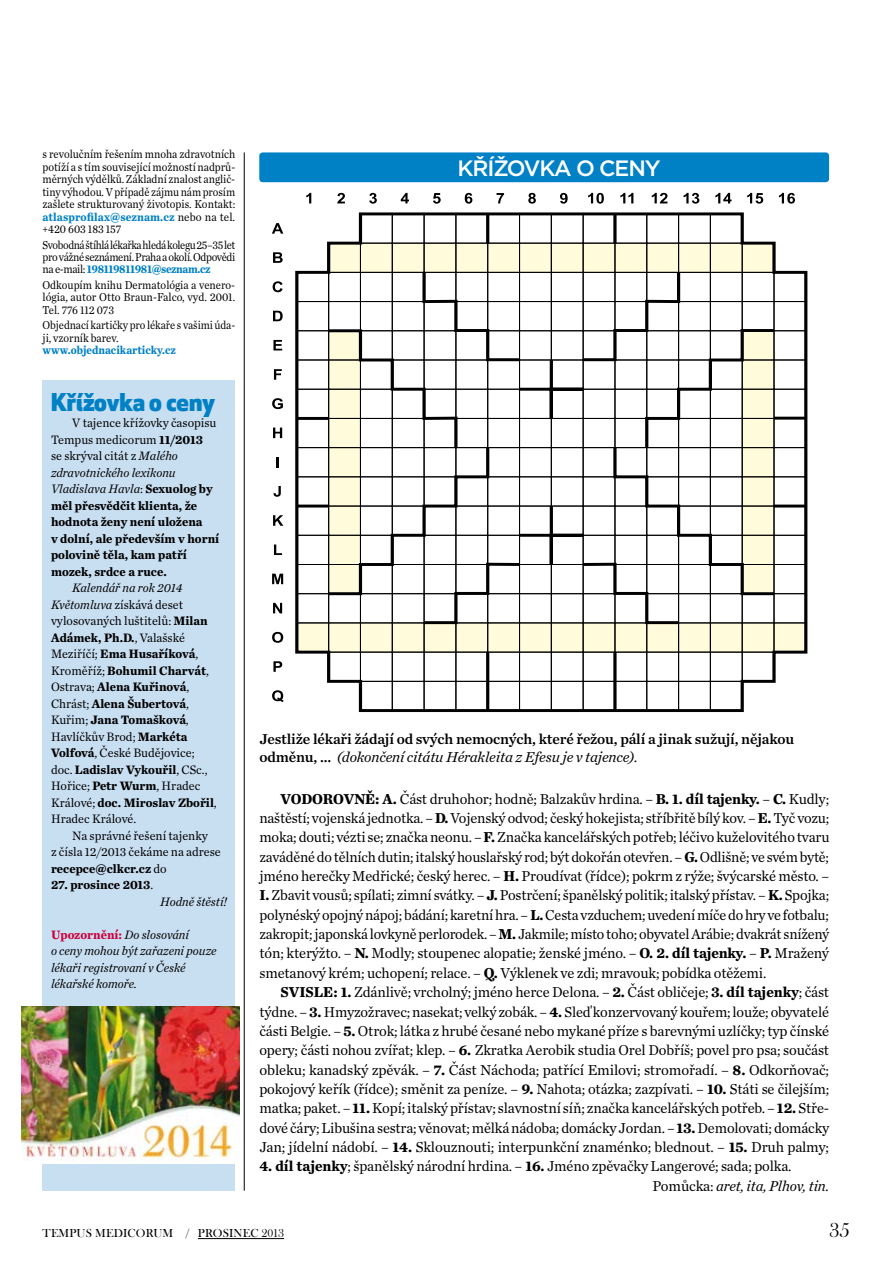
<style>
.page{position:relative;width:893px;height:1263px;background:#fff}
.page>*{position:absolute;margin:0;border:0;box-sizing:border-box;transform-origin:0 0}
.t1{font:800 24px "Apex New";color:#0081c6}
.t2{font:500 22.2px "Gotham";letter-spacing:-.05em;color:#fff}
.t3{font:21px "Baskerville Old Face DOT";color:#000}
.t4{font:15px/19.4px "Chronicle Text G1";letter-spacing:-.01em;color:#000;text-align:justify}
.t5{font:15px "Chronicle Text G1 Semi";letter-spacing:-.01em;color:#000}
.t6{font:italic 15px "Chronicle Text G1";letter-spacing:-.01em;color:#000}
.t7{font:12.75px/16.5px "Chronicle Text G1";color:#000;scale:.96 1}
.t8{font:700 12.75px/16.5px "Chronicle Text G1";color:#000;scale:.96 1}
.t9{font:italic 12.75px/16.5px "Chronicle Text G1";color:#000;scale:.96 1}
.t10{font:12px/12.5px "Chronicle Text G1";letter-spacing:-.005em;color:#000;text-align:justify;scale:.9 1}
.t11{font:12px/12.5px "Chronicle Text G1";letter-spacing:-.005em;color:#000;text-align:justify;scale:.88 1}
.t12{font:12px/12.5px "Chronicle Text G1";letter-spacing:-.005em;color:#000;scale:.89 1}
.t13{font:12px "Baskerville Old Face DOT";letter-spacing:.015em;color:#000}
.t14{font:700 12px "Chronicle Text G1";color:#0081c6;scale:.9 1}
.s1{font-weight:700;color:#0081c6}
.s2{font-weight:400}
.s3{font-weight:400;font-style:italic}
.s4{font-style:italic}
.s5{font-weight:700}
.s6{font-weight:700;font-style:normal;color:#cd003a}
.s7{font-family:"Chronicle Text G1 Semi";font-style:normal}
</style>
<div class="page">
<hr style="left:198px;top:1238px;width:86px;height:1px;background:#000">
<svg style="left:306px;top:193px;width:5px;height:10px"></svg>
<svg style="left:272px;top:223px;width:11px;height:11px"></svg>
<svg style="left:273px;top:252px;width:10px;height:11px"></svg>
<svg style="left:273px;top:281px;width:10px;height:11px"></svg>
<svg style="left:273px;top:311px;width:10px;height:10px"></svg>
<svg style="left:273px;top:340px;width:9px;height:10px"></svg>
<svg style="left:274px;top:369px;width:8px;height:11px"></svg>
<svg style="left:272px;top:398px;width:11px;height:11px"></svg>
<svg style="left:273px;top:428px;width:9px;height:10px"></svg>
<svg style="left:276px;top:457px;width:3px;height:10px"></svg>
<svg style="left:273px;top:486px;width:8px;height:11px"></svg>
<svg style="left:273px;top:515px;width:10px;height:11px"></svg>
<svg style="left:274px;top:544px;width:8px;height:11px"></svg>
<svg style="left:272px;top:574px;width:11px;height:10px"></svg>
<svg style="left:273px;top:603px;width:9px;height:10px"></svg>
<svg style="left:272px;top:632px;width:11px;height:11px"></svg>
<svg style="left:273px;top:661px;width:9px;height:11px"></svg>
<svg style="left:272px;top:690px;width:12px;height:12px"></svg>
<svg style="left:337px;top:193px;width:8px;height:10px"></svg>
<svg style="left:369px;top:193px;width:8px;height:11px"></svg>
<svg style="left:401px;top:193px;width:8px;height:10px"></svg>
<svg style="left:433px;top:193px;width:8px;height:11px"></svg>
<svg style="left:465px;top:193px;width:7px;height:11px"></svg>
<svg style="left:497px;top:193px;width:7px;height:10px"></svg>
<svg style="left:528px;top:193px;width:8px;height:11px"></svg>
<svg style="left:560px;top:193px;width:8px;height:11px"></svg>
<svg style="left:588px;top:193px;width:16px;height:11px"></svg>
<svg style="left:620px;top:193px;width:13px;height:10px"></svg>
<svg style="left:652px;top:193px;width:15px;height:10px"></svg>
<svg style="left:683px;top:193px;width:16px;height:11px"></svg>
<svg style="left:715px;top:193px;width:16px;height:10px"></svg>
<svg style="left:747px;top:193px;width:16px;height:11px"></svg>
<svg style="left:779px;top:193px;width:16px;height:11px"></svg>
<svg style="left:295px;top:212px;width:513px;height:500px"></svg>
<svg style="left:325px;top:269px;width:452px;height:357px"></svg>
<hr style="left:244px;top:152px;width:1px;height:1039px;background:#000">
<div style="left:43px;top:380px;width:192px;height:811px;background:#c8def1"></div>
<div style="left:259px;top:152px;width:570px;height:30px;background:#0081c6;border-radius:3px"></div>
<img style="left:21px;top:1006px;width:218px;height:158px">
<p class="t10" style="left:43px;top:148px;width:216px">s revolučním řešením mnoha zdravotních potíží a s tím související možností nadprů&shy;měrných výdělků. Základní znalost anglič&shy;tiny výhodou. V případě zájmu nám prosím zašlete strukturovaný životopis. Kontakt: <span class="s1">atlasprofilax@seznam.cz</span> nebo na tel. +420 603 183 157</p>
<p class="t11" style="left:43px;top:238px;width:221px">Svobodná štíhlá lékařka hledá kolegu 25–35 let pro vážné seznámení. Praha aokolí. Odpovědi na e-mail: <span class="s1">198119811981@seznam.cz</span></p>
<p class="t10" style="left:43px;top:278px;width:216px">Odkoupím knihu Dermatológia a venero&shy;lógia, autor Otto Braun-Falco, vyd. 2001.<br>Tel. 776 112 073</p>
<p class="t12" style="left:43px;top:318px;width:218px">Objednací kartičky pro lékaře s vašimi úda&shy;ji, vzorník barev.</p>
<p class="t14" style="left:43px;top:340px;width:150px">www.objednacikarticky.cz</p>
<h1 class="t1" style="left:51px;top:385px;width:166px">Křížovka o ceny</h1>
<p class="t8" style="left:51px;top:414px;width:177px;text-indent:21px"><span class="s2">V tajence křížovky časopisu<br>Tempus medicorum</span> 11/2013<br><span class="s2">se skrýval citát z</span> <span class="s3">Malého zdravotnického lexikonu<br>Vladislava Havla</span><span class="s2">:</span> Sexuolog by měl přesvědčit klienta, že hodnota ženy není uložena<br>v dolní, ale především v horní polovině těla, kam patří mozek, srdce a ruce.</p>
<p class="t7" style="left:51px;top:579px;width:174px;text-indent:21px"><span class="s4">Kalendář na rok 2014<br>Květomluva</span> získává deset vylosovaných luštitelů: <span class="s5">Milan<br>Adámek, Ph.D.</span>, Valašské<br>Meziříčí; <span class="s5">Ema Husaříková</span>,<br>Kroměříž; <span class="s5">Bohumil Charvát</span>,<br>Ostrava; <span class="s5">Alena Kuřinová</span>,<br>Chrást; <span class="s5">Alena Šubertová</span>,<br>Kuřim; <span class="s5">Jana Tomašková</span>,<br>Havlíčkův Brod; <span class="s5">Markéta<br>Volfová</span>, České Budějovice; doc. <span class="s5">Ladislav Vykouřil</span>, CSc.,<br>Hořice; <span class="s5">Petr Wurm</span>, Hradec<br>Králové; <span class="s5">doc. Miroslav Zbořil</span>,<br>Hradec Králové.</p>
<p class="t7" style="left:51px;top:826px;width:178px;text-indent:21px">Na správné řešení tajenky<br>z čísla 12/2013 čekáme na adrese <span class="s5">recepce@clkcr.cz</span> do</p>
<p class="t8" style="left:51px;top:876px;width:108px">27. prosince 2013<span class="s2">.</span></p>
<p class="t9" style="left:160px;top:892px;width:71px">Hodně štěstí!</p>
<p class="t9" style="left:51px;top:925px;width:174px"><span class="s6">Upozornění:</span> Do slosování<br>o ceny mohou být zařazeni pouze lékaři registrovaní v České lékařské komoře.</p>
<h2 class="t2" style="left:457px;top:154px;width:67px">KŘ ÍŽOVKA</h2>
<h2 class="t2" style="left:576px;top:154px;width:86px">O CENY</h2>
<p class="t5" style="left:259px;top:727px;width:536px">Jestliže lékaři žádají od svých nemocných, které řežou, pálí a jinak sužují, nějakou</p>
<p class="t6" style="left:259px;top:745px;width:380px"><span class="s7">odměnu, ...</span> (dokončení citátu Hérakleita z Efesu je v tajence).</p>
<p class="t4" style="left:259px;top:788px;width:572px;text-indent:21px"><span class="s5">VODOROVNĚ: A.</span> Část druhohor; hodně; Balzakův hrdina. – <span class="s5">B. 1. díl tajenky.</span> – <span class="s5">C.</span> Kudly; naštěstí; vojenská jednotka. – <span class="s5">D.</span> Vojenský odvod; český hokejista; stříbřitě bílý kov. – <span class="s5">E.</span> Tyč vozu; moka; douti; vézti se; značka neonu. – <span class="s5">F.</span> Značka kancelářských potřeb; léčivo kuželovitého tvaru zaváděné do tělních dutin; italský houslařský rod; být dokořán otevřen. – <span class="s5">G.</span> Odlišně; ve svém bytě; jméno herečky Medřické; český herec. – <span class="s5">H.</span> Proudívat (řídce); pokrm z rýže; švýcarské město. – <span class="s5">I.</span> Zbavit vousů; spílati; zimní svátky. – <span class="s5">J.</span> Postrčení; španělský politik; italský přístav. – <span class="s5">K.</span> Spojka; polynéský opojný nápoj; bádání; karetní hra. – <span class="s5">L.</span> Cesta vzduchem; uvedení míče do hry ve fotbalu; zakropit; japonská lovkyně perlorodek. – <span class="s5">M.</span> Jakmile; místo toho; obyvatel Arábie; dvakrát snížený tón; kterýžto. – <span class="s5">N.</span> Modly; stoupenec alopatie; ženské jméno. – <span class="s5">O. 2. díl tajenky.</span> – <span class="s5">P.</span> Mražený smetanový krém; uchopení; relace. – <span class="s5">Q.</span> Výklenek ve zdi; mravouk; pobídka otěžemi.</p>
<p class="t4" style="left:259px;top:982px;width:571px;text-indent:21px"><span class="s5">SVISLE: 1.</span> Zdánlivě; vrcholný; jméno herce Delona. – <span class="s5">2.</span> Část obličeje; <span class="s5">3. díl tajenky</span>; část týdne. – <span class="s5">3.</span> Hmyzožravec; nasekat; velký zobák. – <span class="s5">4.</span> Sleď konzervovaný kouřem; louže; obyvatelé části Belgie. – <span class="s5">5.</span> Otrok; látka z hrubé česané nebo mykané příze s barevnými uzlíčky; typ čínské opery; části nohou zvířat; klep. – <span class="s5">6.</span> Zkratka Aerobik studia Orel Dobříš; povel pro psa; součást obleku; kanadský zpěvák. – <span class="s5">7.</span> Část Náchoda; patřící Emilovi; stromořadí. – <span class="s5">8.</span> Odkorňovač; pokojový keřík (řídce); směnit za peníze. – <span class="s5">9.</span> Nahota; otázka; zazpívati. – <span class="s5">10.</span> Státi se čilejším; matka; paket. – <span class="s5">11.</span> Kopí; italský přístav; slavnostní síň; značka kancelářských potřeb. – <span class="s5">12.</span> Stře&shy;dové čáry; Libušina sestra; věnovat; mělká nádoba; domácky Jordan. – <span class="s5">13.</span> Demolovati; domácky Jan; jídelní nádobí. – <span class="s5">14.</span> Sklouznouti; interpunkční znaménko; blednout. – <span class="s5">15.</span> Druh palmy;</p>
<p class="t4" style="left:652px;top:1156px;width:178px;text-indent:-393px"><span class="s5">4. díl tajenky</span>; španělský národní hrdina. – <span class="s5">16.</span> Jméno zpěvačky Langerové; sada; polka.<br>Pomůcka: <span class="s4">aret, ita, Plhov, tin.</span></p>
<p class="t13" style="left:43px;top:1227px;width:243px">TEMPUS MEDICORUM / PROSINEC 2013</p>
<h3 class="t3" style="left:829px;top:1219px;width:22px">35</h3>
</div>
